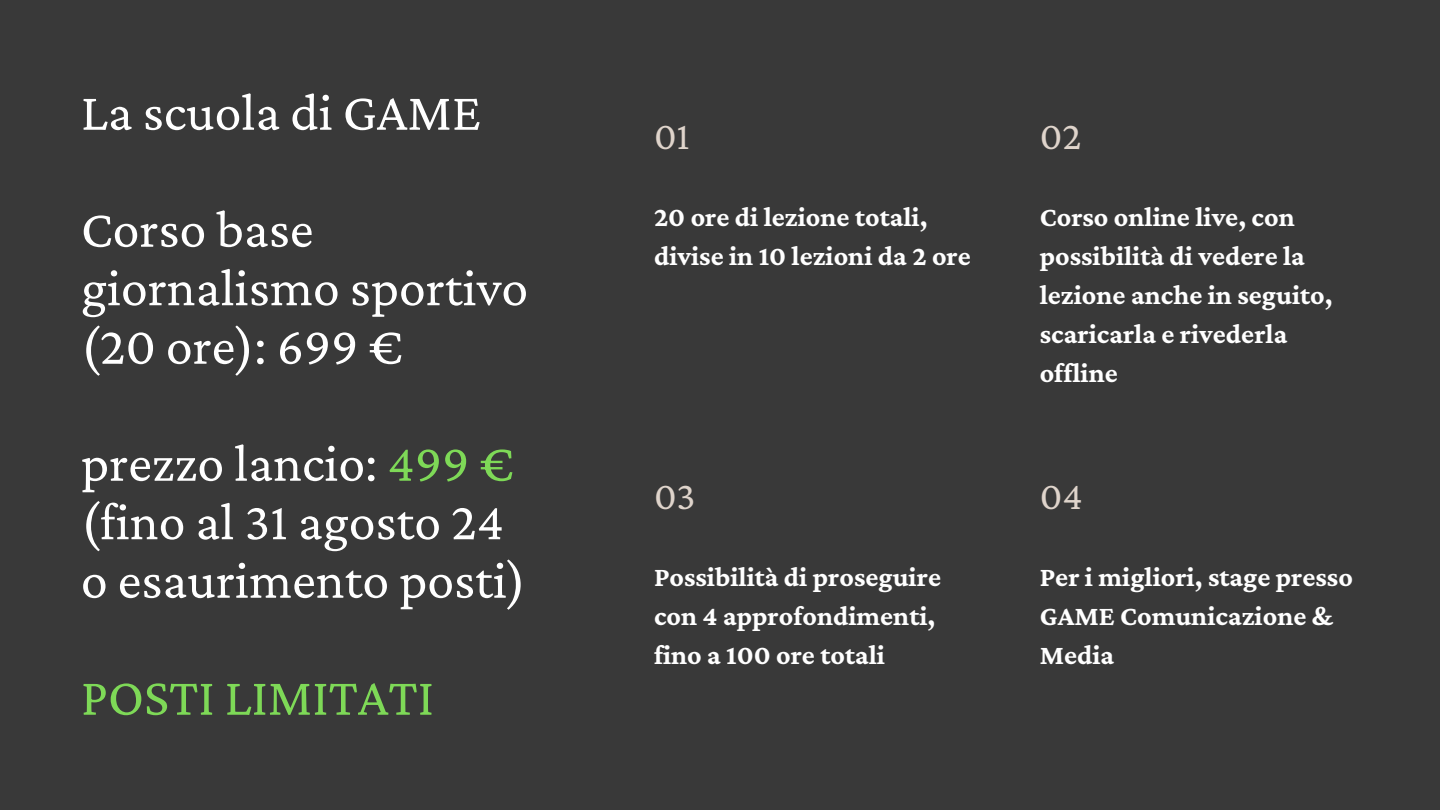
<style>
.page{position:relative;width:1440px;height:810px;background:#393939}
.page>*{position:absolute;margin:0;border:0;box-sizing:border-box;transform-origin:0 0}
.t1{font:53.7px/58.5px "Crimson Pro";color:#fff}
.t2{font:53.7px "Crimson Pro";color:#7ed957}
.t3{font:40px "Crimson Pro";color:#dfd4cb}
.t4{font:700 28px/39px "Crimson Pro";color:#fff}
.s1{color:#7ed957}
</style>
<div class="page">
<h2 class="t1" style="left:81px;top:82px;width:402px">La scuola di GAME</h2>
<h2 class="t1" style="left:81px;top:199px;width:449px">Corso base giornalismo sportivo (20 ore): 699 €</h2>
<h2 class="t1" style="left:81px;top:433px;width:446px">prezzo lancio: <span class="s1">499 € </span>(fino al 31 agosto 24 o esaurimento posti)</h2>
<h1 class="t2" style="left:81px;top:667px;width:354px">POSTI LIMITATI</h1>
<p class="t3" style="left:654px;top:114px;width:37px">01</p>
<p class="t4" style="left:654px;top:197px;width:318px">20 ore di lezione totali, divise in 10 lezioni da 2 ore</p>
<p class="t3" style="left:654px;top:474px;width:43px">03</p>
<p class="t4" style="left:654px;top:557px;width:289px">Possibilità di proseguire con 4 approfondimenti, fino a 100 ore totali</p>
<p class="t3" style="left:1040px;top:114px;width:43px">02</p>
<p class="t4" style="left:1040px;top:197px;width:294px">Corso online live, con possibilità di vedere la lezione anche in seguito, scaricarla e rivederla offline</p>
<p class="t3" style="left:1040px;top:474px;width:45px">04</p>
<p class="t4" style="left:1040px;top:557px;width:315px">Per i migliori, stage presso<br>GAME Comunicazione &amp;<br>Media</p>
</div>
